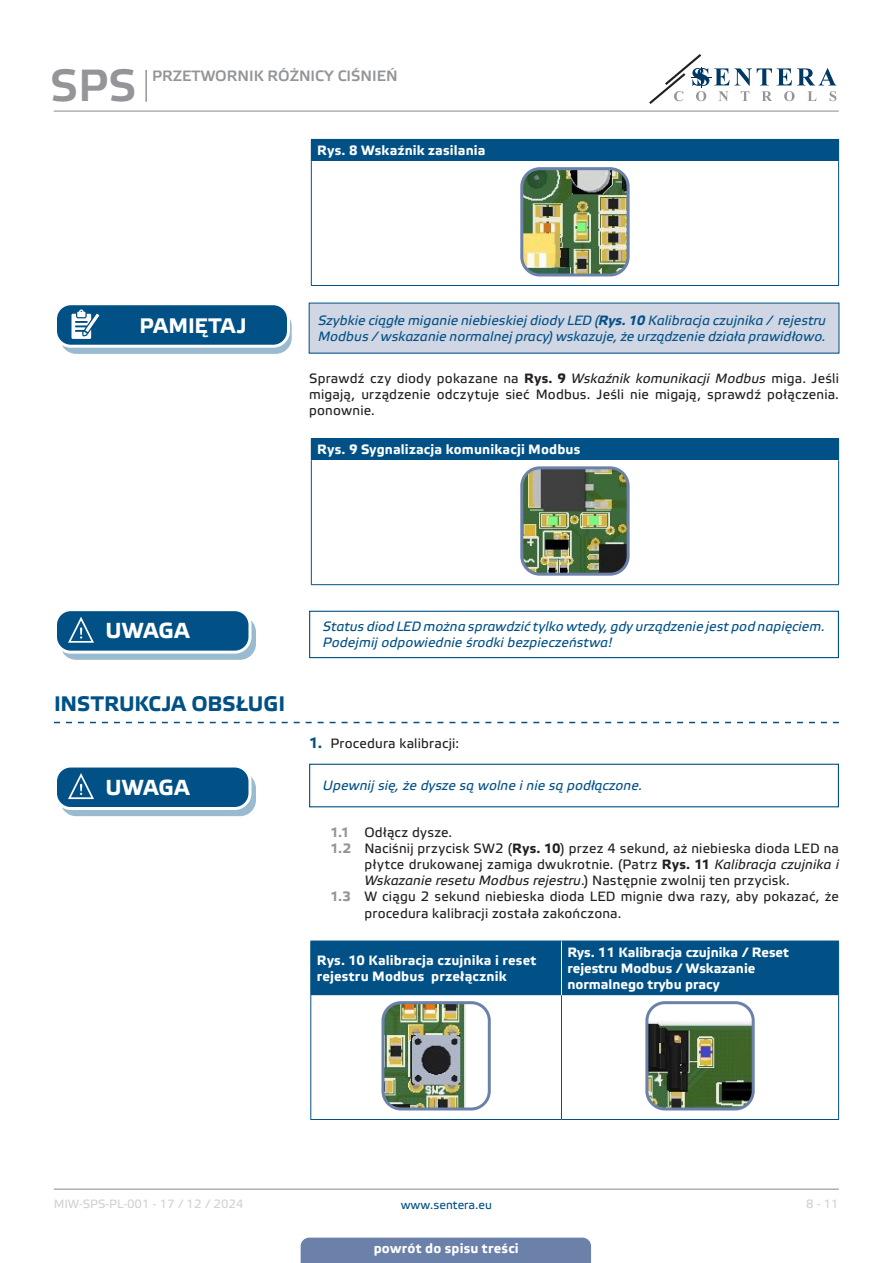
<style>
.page{position:relative;width:893px;height:1263px;background:#fff}
.page>*{position:absolute;margin:0;border:0;box-sizing:border-box;transform-origin:0 0}
.t1{font:45px "Etelka Medium Pro";color:#939598}
.t2{font:700 21.75px "Etelka Text Pro";letter-spacing:.005em;color:#fff}
.t3{font:700 21px "Etelka Text Pro";letter-spacing:-.005em;color:#015186}
.t4{font:700 21px "Etelka Text Pro";letter-spacing:-.01em;color:#fff}
.t5{font:15px "Etelka Medium Pro";color:#939598}
.body{font:13.5px/16.2px "Etelka Text Pro";letter-spacing:.015em;color:#231f20;text-align:justify}
.attention{font:italic 13.5px/16.2px "Etelka Text Pro";letter-spacing:.01em;color:#015186}
.table_text{font:700 13.5px/16.2px "Etelka Text Pro";letter-spacing:.01em;color:#fff}
.t6{font:12px "Etelka Text Pro";color:#d1d2d4}
.t7{font:12px "Etelka Text Pro";color:#015186}
.s1{font-weight:700}
.s2{font-style:italic}
.s3{font-weight:700;font-size:15px;color:#015186}
.s4{font-weight:700;color:#939598}
</style>
<div class="page">
<hr style="left:54px;top:111px;width:785px;height:1px;background:#939598">
<hr style="left:54px;top:1188px;width:785px;height:2px;background:#939598">
<svg style="left:649px;top:54px;width:187px;height:50px"></svg>
<div style="left:301px;top:1237px;width:290px;height:26px;background:#6c81aa"></div>
<hr style="left:145px;top:70px;width:2px;height:32px;background:#939598">
<div style="left:311px;top:139px;width:528px;height:22px;background:#015186"></div>
<hr style="left:311px;top:161px;width:1px;height:124px;background:#015186">
<hr style="left:838px;top:161px;width:1px;height:124px;background:#015186">
<hr style="left:311px;top:285px;width:528px;height:1px;background:#015186">
<img style="left:524px;top:171px;width:102px;height:104px">
<div style="left:520px;top:167px;width:110px;height:109px;border:3px solid #6c81aa;border-radius:18px"></div>
<div style="left:309px;top:303px;width:530px;height:50px;background:#d1d6e4"></div>
<div style="left:61px;top:311px;width:230px;height:42px;background:#9abacf;border-radius:15px"></div>
<div style="left:60px;top:310px;width:232px;height:44px;border:1px solid #015186;border-radius:15px"></div>
<div style="left:56px;top:304px;width:232px;height:42px;background:#015186;border-radius:15px"></div>
<div style="left:54px;top:302px;width:236px;height:46px;border:3px solid #fff;border-radius:15px"></div>
<svg style="left:71px;top:309px;width:34px;height:38px"></svg>
<div style="left:311px;top:439px;width:528px;height:21px;background:#015186"></div>
<hr style="left:311px;top:438px;width:528px;height:1px;background:#015186">
<hr style="left:311px;top:460px;width:1px;height:124px;background:#015186">
<hr style="left:838px;top:460px;width:1px;height:124px;background:#015186">
<hr style="left:311px;top:584px;width:528px;height:1px;background:#015186">
<img style="left:524px;top:470px;width:102px;height:102px">
<div style="left:520px;top:466px;width:110px;height:110px;border:3px solid #6c81aa;border-radius:18px"></div>
<div style="left:309px;top:611px;width:530px;height:47px;border:1px solid #015186"></div>
<div style="left:61px;top:617px;width:194px;height:42px;background:#9abacf;border-radius:15px"></div>
<div style="left:60px;top:616px;width:196px;height:44px;border:1px solid #015186;border-radius:15px"></div>
<div style="left:56px;top:610px;width:194px;height:42px;background:#015186;border-radius:15px"></div>
<div style="left:54px;top:608px;width:197px;height:46px;border:3px solid #fff;border-radius:15px"></div>
<svg style="left:67px;top:617px;width:38px;height:36px"></svg>
<svg style="left:54px;top:722px;width:785px;height:1px"></svg>
<div style="left:61px;top:773px;width:194px;height:42px;background:#9abacf;border-radius:15px"></div>
<div style="left:60px;top:772px;width:196px;height:44px;border:1px solid #015186;border-radius:15px"></div>
<div style="left:56px;top:766px;width:194px;height:42px;background:#015186;border-radius:15px"></div>
<div style="left:54px;top:764px;width:197px;height:46px;border:3px solid #fff;border-radius:15px"></div>
<svg style="left:67px;top:773px;width:38px;height:36px"></svg>
<div style="left:309px;top:764px;width:530px;height:43px;border:1px solid #015186"></div>
<div style="left:311px;top:942px;width:527px;height:53px;background:#015186"></div>
<hr style="left:310px;top:941px;width:251px;height:1px;background:#015186">
<hr style="left:310px;top:941px;width:1px;height:54px;background:#015186">
<hr style="left:561px;top:941px;width:278px;height:1px;background:#015186">
<hr style="left:838px;top:941px;width:1px;height:54px;background:#015186">
<hr style="left:310px;top:995px;width:1px;height:124px;background:#015186">
<hr style="left:561px;top:995px;width:1px;height:124px;background:#015186">
<hr style="left:838px;top:995px;width:1px;height:124px;background:#015186">
<hr style="left:310px;top:1119px;width:251px;height:1px;background:#015186">
<hr style="left:561px;top:1119px;width:278px;height:1px;background:#015186">
<hr style="left:561px;top:941px;width:1px;height:54px;background:#fff">
<img style="left:385px;top:1005px;width:81px;height:104px">
<div style="left:381px;top:1001px;width:110px;height:109px;border:3px solid #6c81aa;border-radius:18px"></div>
<img style="left:649px;top:1021px;width:102px;height:88px">
<div style="left:645px;top:1001px;width:110px;height:109px;border:3px solid #6c81aa;border-radius:18px"></div>
<h1 class="t1" style="left:50px;top:61px;width:88px">SPS</h1>
<p class="t5" style="left:152px;top:67px;width:247px">PRZETWORNIK RÓŻNICY CIŚNIEŃ</p>
<p class="t4" style="left:139px;top:314px;width:109px">PAMIĘTAJ</p>
<p class="table_text" style="left:317px;top:143px;width:170px">Rys. 8 Wskaźnik zasilania</p>
<p class="attention" style="left:318px;top:313px;width:509px">Szybkie ciągłe miganie niebieskiej diody LED (<span class="s1">Rys. 10</span> Kalibracja czujnika / rejestru<br>Modbus / wskazanie normalnej pracy) wskazuje, że urządzenie działa prawidłowo.</p>
<p class="body" style="left:309px;top:371px;width:531px">Sprawdź czy diody pokazane na <span class="s1">Rys. 9</span> <span class="s2">Wskaźnik komunikacji Modbus</span> miga. Jeśli migają, urządzenie odczytuje sieć Modbus. Jeśli nie migają, sprawdź połączenia. ponownie.</p>
<p class="table_text" style="left:317px;top:442px;width:265px">Rys. 9 Sygnalizacja komunikacji Modbus</p>
<p class="t2" style="left:105px;top:619px;width:86px">UWAGA</p>
<p class="t3" style="left:54px;top:692px;width:233px">INSTRUKCJA OBSŁUGI</p>
<p class="attention" style="left:323px;top:619px;width:504px">Status diod LED można sprawdzić tylko wtedy, gdy urządzenie jest pod napięciem.<br>Podejmij odpowiednie środki bezpieczeństwa!</p>
<p class="body" style="left:309px;top:736px;width:151px"><span class="s3">1.</span> Procedura kalibracji:</p>
<p class="t2" style="left:105px;top:775px;width:86px">UWAGA</p>
<p class="attention" style="left:323px;top:778px;width:321px">Upewnij się, że dysze są wolne i nie są podłączone.</p>
<p class="body" style="left:330px;top:825px;width:123px"><span class="s4">1.1</span> Odłącz dysze.</p>
<p class="body" style="left:364px;top:841px;width:476px;text-indent:-34px"><span class="s4">1.2</span> Naciśnij przycisk SW2 (<span class="s1">Rys. 10</span>) przez 4 sekund, aż niebieska dioda LED na płytce drukowanej zamiga dwukrotnie. (Patrz <span class="s1">Rys. 11</span> <span class="s2">Kalibracja czujnika i Wskazanie resetu Modbus rejestru</span>.) Następnie zwolnij ten przycisk.</p>
<p class="body" style="left:364px;top:889px;width:476px;text-indent:-34px"><span class="s4">1.3</span> W ciągu 2 sekund niebieska dioda LED mignie dwa razy, aby pokazać, że procedura kalibracji została zakończona.</p>
<p class="table_text" style="left:317px;top:953px;width:221px">Rys. 10 Kalibracja czujnika i reset rejestru Modbus przełącznik</p>
<p class="table_text" style="left:567px;top:945px;width:223px">Rys. 11 Kalibracja czujnika / Reset rejestru Modbus / Wskazanie normalnego trybu pracy</p>
<p class="t6" style="left:54px;top:1197px;width:191px">MIW-SPS-PL-001 - 17 / 12 / 2024</p>
<p class="t7" style="left:401px;top:1198px;width:93px">www.sentera.eu</p>
<p class="t6" style="left:806px;top:1197px;width:34px">8 - 11</p>
<p class="table_text" style="left:374px;top:1240px;width:147px">powrót do spisu treści</p>
</div>
